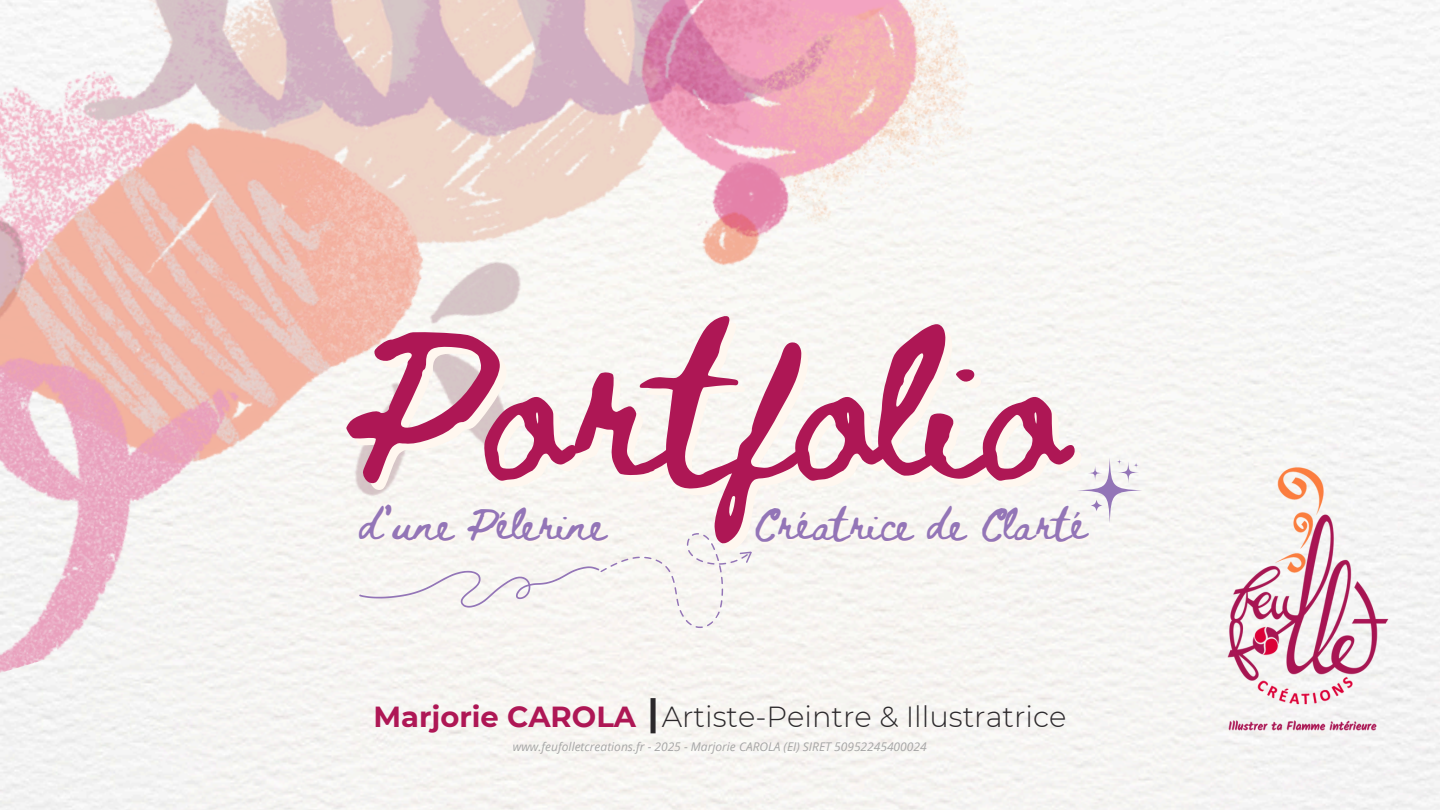
<style>
.page{position:relative;width:1440px;height:810px;background:#fff}
.page>*{position:absolute;margin:0;border:0;box-sizing:border-box;transform-origin:0 0}
.t1{font:154.2px "Beth Ellen";color:#ae1755}
.t2{font:32.3px "Beth Ellen";color:#9375b7}
.t3{font:300 29px "Montserrat";color:#2b282b}
.t4{font:italic 12px "Open Sans";color:#a6a6a6}
.s1{font-weight:700;color:#ae1755}
.s2{font-family:"Wen Quan Yi Micro Hei";font-weight:400}
</style>
<div class="page">
<img style="left:0;top:0;width:1056px;height:676px">
<img style="left:1178px;top:458px;width:259px;height:258px">
<img style="left:1219px;top:715px;width:163px;height:23px">
<div style="left:359px;top:489px;width:400px;height:156px;background:#f7f5f1"></div>
<svg style="left:1077px;top:458px;width:65px;height:65px;fill:#f5f5f2"></svg>
<svg style="left:1088px;top:466px;width:14px;height:14px"></svg>
<svg style="left:1118px;top:462px;width:21px;height:21px"></svg>
<svg style="left:1133px;top:462px;width:6px;height:6px"></svg>
<svg style="left:1116px;top:459px;width:6px;height:6px"></svg>
<p class="t1" style="left:345px;top:332px;width:722px">Portfolio</p>
<h1 class="t2" style="left:359px;top:509px;width:248px">d’une Pélerine</h1>
<p class="t2" style="left:753px;top:509px;width:335px">Créatrice de Clarté</p>
<p class="t3" style="left:373px;top:699px;width:695px"><span class="s1">Marjorie CAROLA</span> <span class="s2">┃</span>Artiste-Peintre &amp; Illustratrice</p>
<p class="t4" style="left:513px;top:739px;width:415px">www.feufolletcreations.fr - 2025 - Marjorie CAROLA (EI) SIRET 50952245400024</p>
</div>
